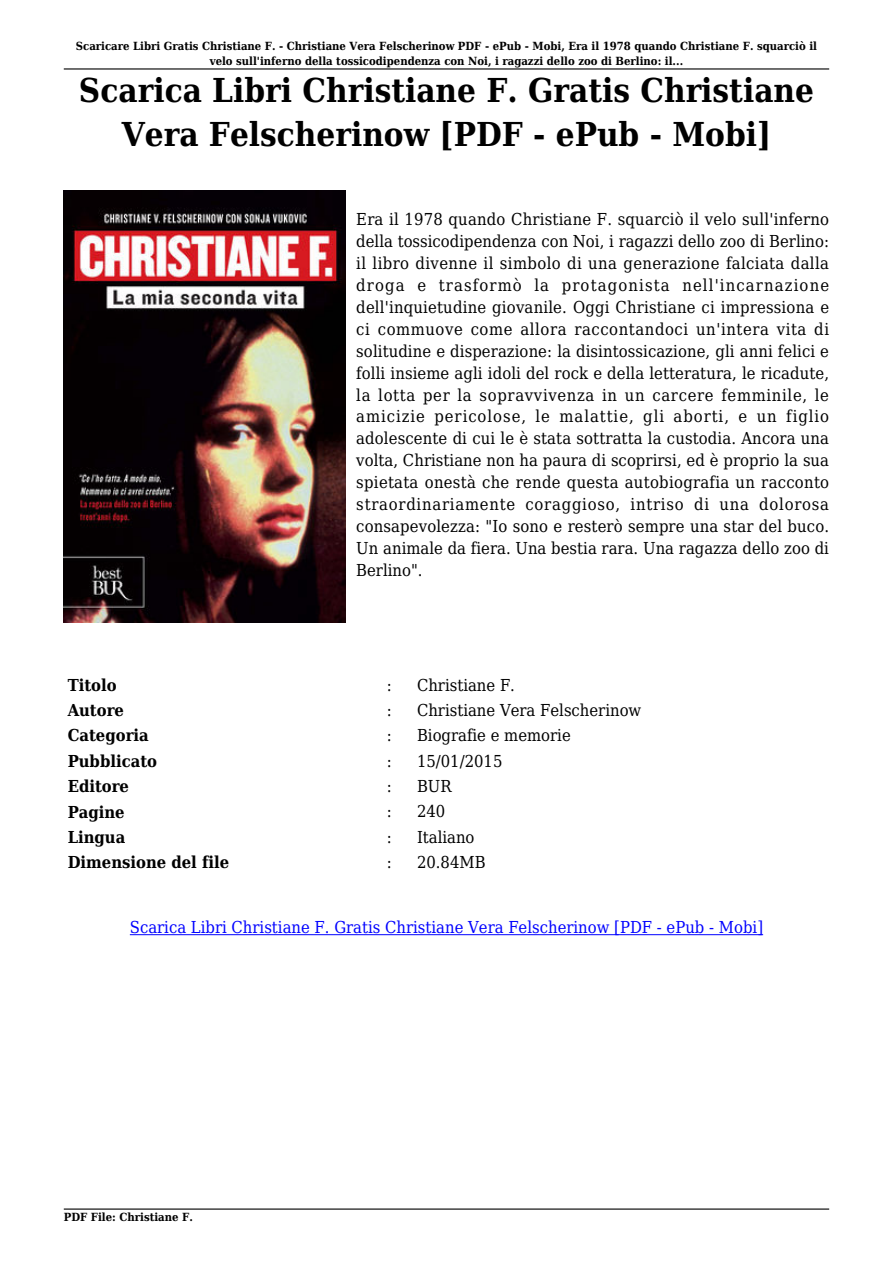
<style>
.page{position:relative;width:893px;height:1263px;background:#fff}
.page>*{position:absolute;margin:0;border:0;box-sizing:border-box;transform-origin:0 0}
.t1{font:700 33px/44.2px "DejaVu Serif Condensed";color:#000;text-align:center}
.t2{font:16.5px/21.9px "DejaVu Serif Condensed";color:#000;text-align:justify}
.t3{font:16.5px "DejaVu Serif Condensed";color:#00f}
.t4{font:700 16.5px "DejaVu Serif Condensed";color:#000}
.t5{font:700 11.25px/15px "DejaVu Serif Condensed";color:#000;text-align:center}
</style>
<div class="page">
<hr style="left:64px;top:68px;width:765px;height:2px;background:#000">
<hr style="left:64px;top:1208px;width:765px;height:1px;background:#000">
<img style="left:64px;top:190px;width:281px;height:433px">
<hr style="left:130px;top:934px;width:633px;height:1px;background:#00f">
<p class="t5" style="left:76px;top:38px;width:743px">Scaricare Libri Gratis Christiane F. - Christiane Vera Felscherinow PDF - ePub - Mobi, Era il 1978 quando Christiane F. squarciò il velo sull'inferno della tossicodipendenza con Noi, i ragazzi dello zoo di Berlino: il...</p>
<h1 class="t1" style="left:79px;top:68px;width:737px">Scarica Libri Christiane F. Gratis Christiane<br>Vera Felscherinow [PDF - ePub - Mobi]</h1>
<p class="t2" style="left:356px;top:209px;width:474px">Era il 1978 quando Christiane F. squarciò il velo sull'inferno della tossicodipendenza con Noi, i ragazzi dello zoo di Berlino: il libro divenne il simbolo di una generazione falciata dalla droga e trasformò la protagonista nell'incarnazione dell'inquietudine giovanile. Oggi Christiane ci impressiona e ci commuove come allora raccontandoci un'intera vita di solitudine e disperazione: la disintossicazione, gli anni felici e folli insieme agli idoli del rock e della letteratura, le ricadute, la lotta per la sopravvivenza in un carcere femminile, le amicizie pericolose, le malattie, gli aborti, e un figlio adolescente di cui le è stata sottratta la custodia. Ancora una volta, Christiane non ha paura di scoprirsi, ed è proprio la sua spietata onestà che rende questa autobiografia un racconto straordinariamente coraggioso, intriso di una dolorosa consapevolezza: "Io sono e resterò sempre una star del buco.<br>Un animale da fiera. Una bestia rara. Una ragazza dello zoo di Berlino".</p>
<p class="t4" style="left:68px;top:675px;width:50px">Titolo</p>
<p class="t2" style="left:387px;top:674px;width:6px">:</p>
<p class="t2" style="left:417px;top:674px;width:100px">Christiane F.</p>
<p class="t4" style="left:68px;top:701px;width:58px">Autore</p>
<p class="t2" style="left:387px;top:699px;width:6px">:</p>
<p class="t2" style="left:417px;top:699px;width:226px">Christiane Vera Felscherinow</p>
<p class="t4" style="left:68px;top:726px;width:83px">Categoria</p>
<p class="t2" style="left:387px;top:725px;width:6px">:</p>
<p class="t2" style="left:417px;top:725px;width:155px">Biografie e memorie</p>
<p class="t4" style="left:68px;top:751px;width:91px">Pubblicato</p>
<p class="t2" style="left:387px;top:750px;width:6px">:</p>
<p class="t2" style="left:417px;top:750px;width:87px">15/01/2015</p>
<p class="t4" style="left:68px;top:777px;width:63px">Editore</p>
<p class="t2" style="left:387px;top:775px;width:6px">:</p>
<p class="t2" style="left:417px;top:775px;width:36px">BUR</p>
<p class="t4" style="left:68px;top:802px;width:59px">Pagine</p>
<p class="t2" style="left:387px;top:801px;width:6px">:</p>
<p class="t2" style="left:417px;top:801px;width:30px">240</p>
<p class="t4" style="left:68px;top:827px;width:59px">Lingua</p>
<p class="t2" style="left:387px;top:826px;width:6px">:</p>
<p class="t2" style="left:417px;top:826px;width:59px">Italiano</p>
<p class="t4" style="left:68px;top:853px;width:163px">Dimensione del file</p>
<p class="t2" style="left:387px;top:851px;width:6px">:</p>
<p class="t2" style="left:417px;top:851px;width:70px">20.84MB</p>
<p class="t3" style="left:130px;top:918px;width:635px">Scarica Libri Christiane F. Gratis Christiane Vera Felscherinow [PDF - ePub - Mobi]</p>
<p class="t5" style="left:64px;top:1210px;width:131px">PDF File: Christiane F.</p>
</div>
